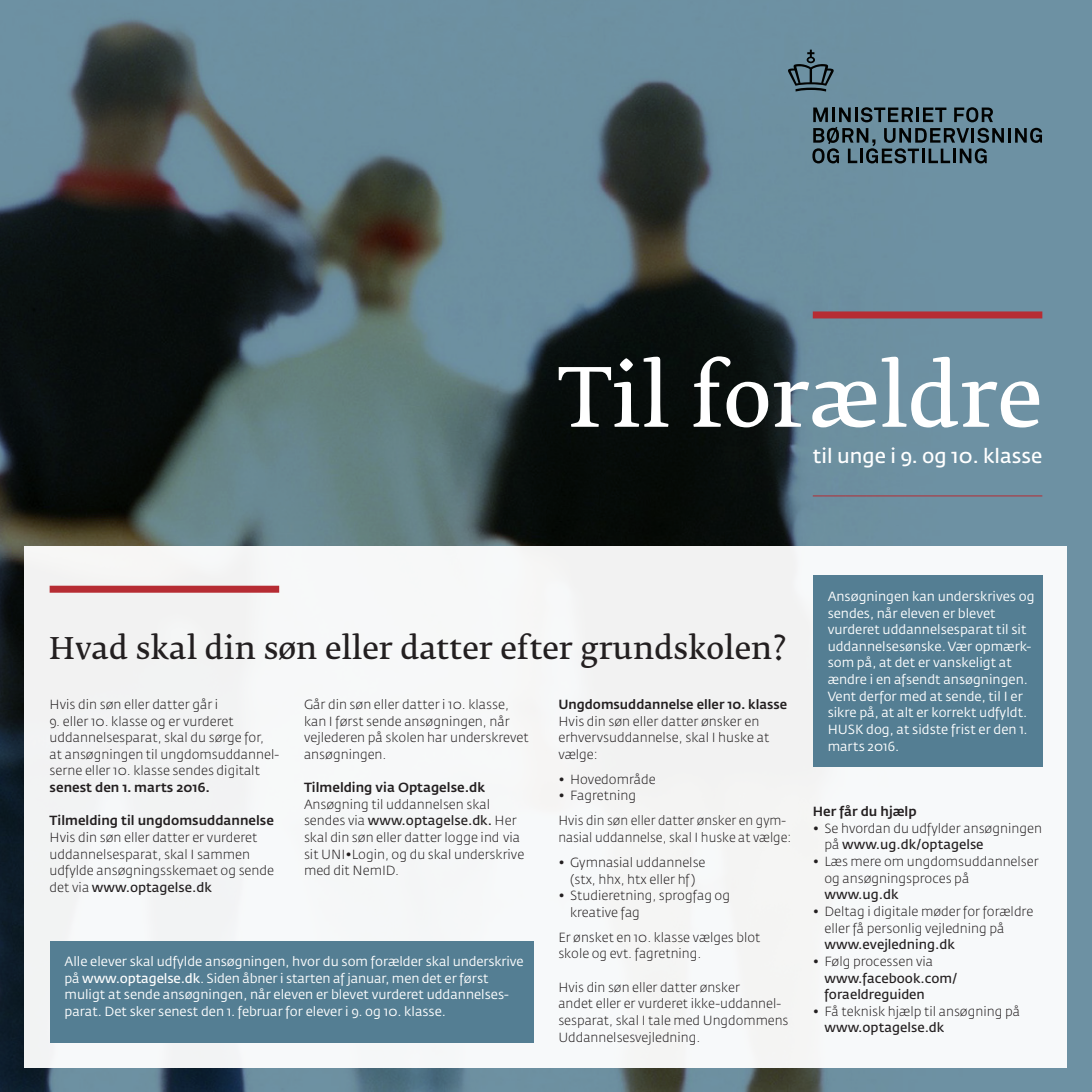
<style>
.page{position:relative;width:1092px;height:1092px;background:#fff}
.page>*{position:absolute;margin:0;border:0;box-sizing:border-box;transform-origin:0 0}
.Overskrift_forside{font:600 81.02px "Fedra Serif B Std";color:#fff}
.Overskrift_forside-2{font:600 29.75px "Fedra Serif B Std";color:#231f20}
.Overskrift_forside-3{font:600 20.12px "Fedra Sans Std";color:#fff}
.Brødtekst_sans{font:300 13.12px/16.6px "Fedra Sans Std";color:#231f20}
.Fakta_brødtekst{font:13.12px/16.6px "Fedra Sans Std";color:#fff}
.Brød_Sans_bold{font:500 13.12px "Fedra Sans Std";color:#231f20}
.Brødtekst_sans-2{font:600 13.12px/16.6px "Fedra Sans Std";color:#231f20}
.s1{font-weight:500}
.s2{font-weight:600}
.s3{font-weight:300}
</style>
<div class="page">
<img style="left:0;top:0;width:1091px;height:1091px">
<div style="left:25px;top:546px;width:1042px;height:521px;background:#f6f7f8"></div>
<svg style="left:788px;top:50px;width:46px;height:42px;background:#526d7b"></svg>
<svg style="left:812px;top:107px;width:229px;height:56px;background:#4e6774"></svg>
<div style="left:812px;top:311px;width:230px;height:7px;background:#b62c33"></div>
<hr style="left:812px;top:495px;width:230px;height:1px;background:#b62c33">
<div style="left:50px;top:585px;width:229px;height:7px;background:#b62c33"></div>
<div style="left:50px;top:940px;width:483px;height:102px;background:#547e93"></div>
<div style="left:812px;top:575px;width:230px;height:192px;background:#547e93"></div>
<p class="Overskrift_forside" style="left:558px;top:351px;width:485px">Til forældre</p>
<p class="Overskrift_forside-3" style="left:812px;top:443px;width:231px">til unge i 9. og 10. klasse</p>
<p class="Overskrift_forside-2" style="left:50px;top:631px;width:738px">Hvad skal din søn eller datter efter grundskolen?</p>
<p class="Brødtekst_sans" style="left:50px;top:696px;width:170px">Hvis din søn eller datter går i</p>
<p class="Brødtekst_sans" style="left:50px;top:712px;width:231px">9. eller 10. klasse og er vurderet uddannelsesparat, skal du sørge for, at ansøgningen til ungdomsuddannel&shy;serne eller 10. klasse sendes digitalt <span class="s1">senest den 1. marts 2016.</span></p>
<p class="Brød_Sans_bold" style="left:50px;top:812px;width:226px">Tilmelding til ungdomsuddannelse</p>
<p class="Brødtekst_sans" style="left:50px;top:829px;width:226px">Hvis din søn eller datter er vurderet uddannelsesparat, skal I sammen udfylde ansøgningsskemaet og sende det via <span class="s2">www.optagelse.dk</span></p>
<p class="Brødtekst_sans" style="left:304px;top:696px;width:226px">Går din søn eller datter i 10. klasse, kan I først sende ansøgningen, når vejlederen på skolen har underskrevet ansøgningen.</p>
<p class="Brød_Sans_bold" style="left:304px;top:779px;width:182px">Tilmelding via Optagelse.dk</p>
<p class="Brødtekst_sans" style="left:304px;top:796px;width:222px">Ansøgning til uddannelsen skal sendes via <span class="s2">www.optagelse.dk.</span> Her skal din søn eller datter logge ind via sit UNI•Login, og du skal underskrive med dit NemID.</p>
<p class="Brød_Sans_bold" style="left:558px;top:696px;width:230px">Ungdomsuddannelse eller 10. klasse</p>
<p class="Brødtekst_sans" style="left:558px;top:712px;width:212px">Hvis din søn eller datter ønsker en erhvervsuddannelse, skal I huske at vælge:</p>
<p class="Brødtekst_sans" style="left:558px;top:771px;width:99px">• Hovedområde</p>
<p class="Brødtekst_sans" style="left:558px;top:787px;width:79px">• Fagretning</p>
<p class="Brødtekst_sans" style="left:558px;top:812px;width:234px">Hvis din søn eller datter ønsker en gym&shy;nasial uddannelse, skal I huske at vælge:</p>
<p class="Brødtekst_sans" style="left:558px;top:854px;width:149px;text-align:center">• Gymnasial uddannelse (stx, hhx, htx eller hf)</p>
<p class="Brødtekst_sans" style="left:570px;top:887px;width:161px;text-indent:-12px">• Studieretning, sprogfag og kreative fag</p>
<p class="Brødtekst_sans" style="left:558px;top:929px;width:203px">Er ønsket en 10. klasse vælges blot skole og evt. fagretning.</p>
<p class="Brødtekst_sans" style="left:558px;top:978px;width:232px">Hvis din søn eller datter ønsker<br>andet eller er vurderet ikke-uddannel&shy;sesparat, skal I tale med Ungdommens Uddannelsesvejledning.</p>
<p class="Fakta_brødtekst" style="left:64px;top:953px;width:460px">Alle elever skal udfylde ansøgningen, hvor du som forælder skal underskrive på <span class="s2">www.optagelse.dk</span>. Siden åbner i starten af januar, men det er først muligt at sende ansøgningen, når eleven er blevet vurderet uddannelses&shy;parat. Det sker senest den 1. februar for elever i 9. og 10. klasse.</p>
<p class="Fakta_brødtekst" style="left:827px;top:588px;width:208px">Ansøgningen kan underskrives og sendes, når eleven er blevet vurderet uddannelsesparat til sit uddannelsesønske. Vær opmærk&shy;som på, at det er vanskeligt at ændre i en afsendt ansøgningen.<br>Vent derfor med at sende, til I er sikre på, at alt er korrekt udfyldt.<br>HUSK dog, at sidste frist er den 1. marts 2016.</p>
<p class="Brød_Sans_bold" style="left:812px;top:803px;width:105px">Her får du hjælp</p>
<p class="Brødtekst_sans" style="left:824px;top:820px;width:219px;text-indent:-12px">• Se hvordan du udfylder ansøgningen på <span class="s2">www.ug.dk/optagelse</span></p>
<p class="Brødtekst_sans" style="left:824px;top:853px;width:216px;text-indent:-12px">• Læs mere om ungdomsuddannelser og ansøgningsproces på <span class="s2">www.ug.dk</span></p>
<p class="Brødtekst_sans" style="left:824px;top:903px;width:210px;text-indent:-12px">• Deltag i digitale møder for forældre eller få personlig vejledning på <span class="s2">www.evejledning.dk</span></p>
<p class="Brødtekst_sans-2" style="left:824px;top:953px;width:134px;text-indent:-12px"><span class="s3">• Følg processen via </span>www.facebook.com/ foraeldreguiden</p>
<p class="Brødtekst_sans" style="left:824px;top:1003px;width:197px;text-indent:-12px">• Få teknisk hjælp til ansøgning på <span class="s2">www.optagelse.dk</span></p>
</div>
